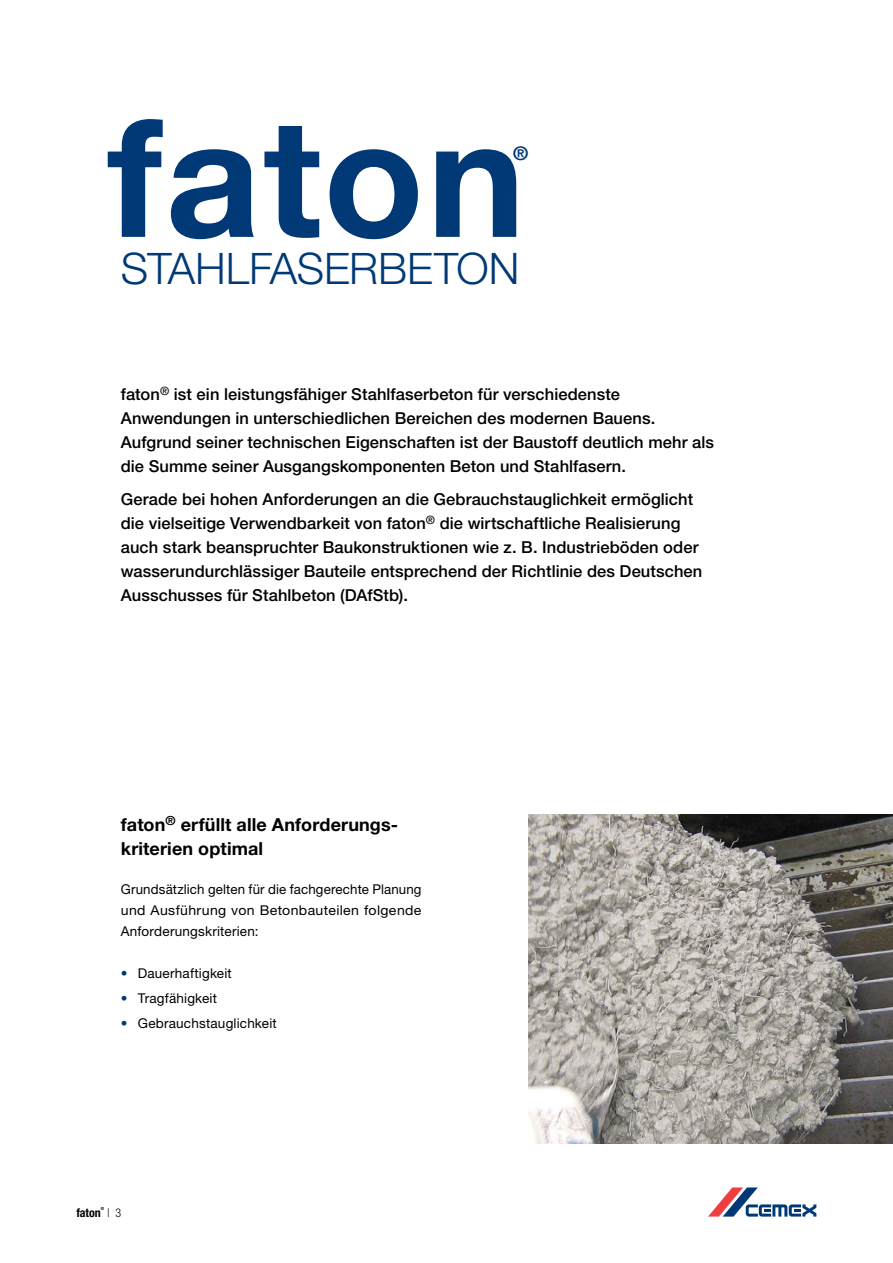
<style>
.page{position:relative;width:893px;height:1263px;background:#fff}
.page>*{position:absolute;margin:0;border:0;box-sizing:border-box;transform-origin:0 0}
.t1{font:700 165px "Helvetica Neue LT Pro";letter-spacing:.02em;color:#003976}
.t2{font:300 43.5px "Helvetica Neue LT Pro";letter-spacing:-.005em;color:#003976}
.t3{font:700 18.9px "Helvetica Neue LT Pro";color:#003976}
.t4{font:700 18px/24px "Helvetica Neue LT Pro";letter-spacing:.005em;color:#000}
.t5{font:500 16.5px/24px "Helvetica Neue LT Pro";letter-spacing:.005em;color:#000}
.t6{font:13.5px/21px "Helvetica Neue LT Pro";letter-spacing:.015em;color:#000;text-align:justify}
.t7{font:700 condensed 12px "Helvetica Neue LT Pro";color:#000}
.t8{font:300 condensed 12px "Helvetica Neue LT Pro";color:#000}
.t9{font:700 4.2px "Helvetica Neue LT Pro";color:#000}
.s1{color:#003976}
</style>
<div class="page">
<svg style="left:708px;top:1187px;width:108px;height:29px"></svg>
<img style="left:529px;top:814px;width:364px;height:330px">
<h1 class="t1" style="left:108px;top:76px;width:419px">faton</h1>
<p class="t3" style="left:513px;top:142px;width:17px">®</p>
<h2 class="t2" style="left:121px;top:242px;width:400px">STAHLFASERBETON</h2>
<p class="t5" style="left:121px;top:382px;width:595px">faton<sup>®</sup> ist ein leistungsfähiger Stahlfaserbeton für verschiedenste Anwendungen in unterschiedlichen Bereichen des modernen Bauens.<br>Aufgrund seiner technischen Eigenschaften ist der Baustoff deutlich mehr als die Summe seiner Ausgangskomponenten Beton und Stahlfasern.</p>
<p class="t5" style="left:121px;top:487px;width:583px">Gerade bei hohen Anforderungen an die Gebrauchstauglichkeit ermöglicht die vielseitige Verwendbarkeit von faton<sup>®</sup> die wirtschaftliche Realisierung auch stark beanspruchter Baukonstruktionen wie z. B. Industrieböden oder wasserundurchlässiger Bauteile entsprechend der Richtlinie des Deutschen Ausschusses für Stahlbeton (DAfStb).</p>
<p class="t4" style="left:121px;top:812px;width:279px">faton<sup>®</sup> erfüllt alle Anforderungs&shy;kriterien optimal</p>
<p class="t6" style="left:121px;top:878px;width:302px">Grundsätzlich gelten für die fachgerechte Planung und Ausführung von Betonbauteilen folgende Anforderungskriterien:</p>
<p class="t6" style="left:121px;top:962px;width:113px"><span class="s1">•</span> Dauerhaftigkeit</p>
<p class="t6" style="left:121px;top:987px;width:98px"><span class="s1">•</span> Tragfähigkeit</p>
<p class="t6" style="left:121px;top:1012px;width:157px"><span class="s1">•</span> Gebrauchstauglichkeit</p>
<p class="t7" style="left:77px;top:1205px;width:26px">faton</p>
<p class="t9" style="left:101px;top:1206px;width:5px">®</p>
<p class="t8" style="left:107px;top:1205px;width:16px">| 3</p>
</div>
